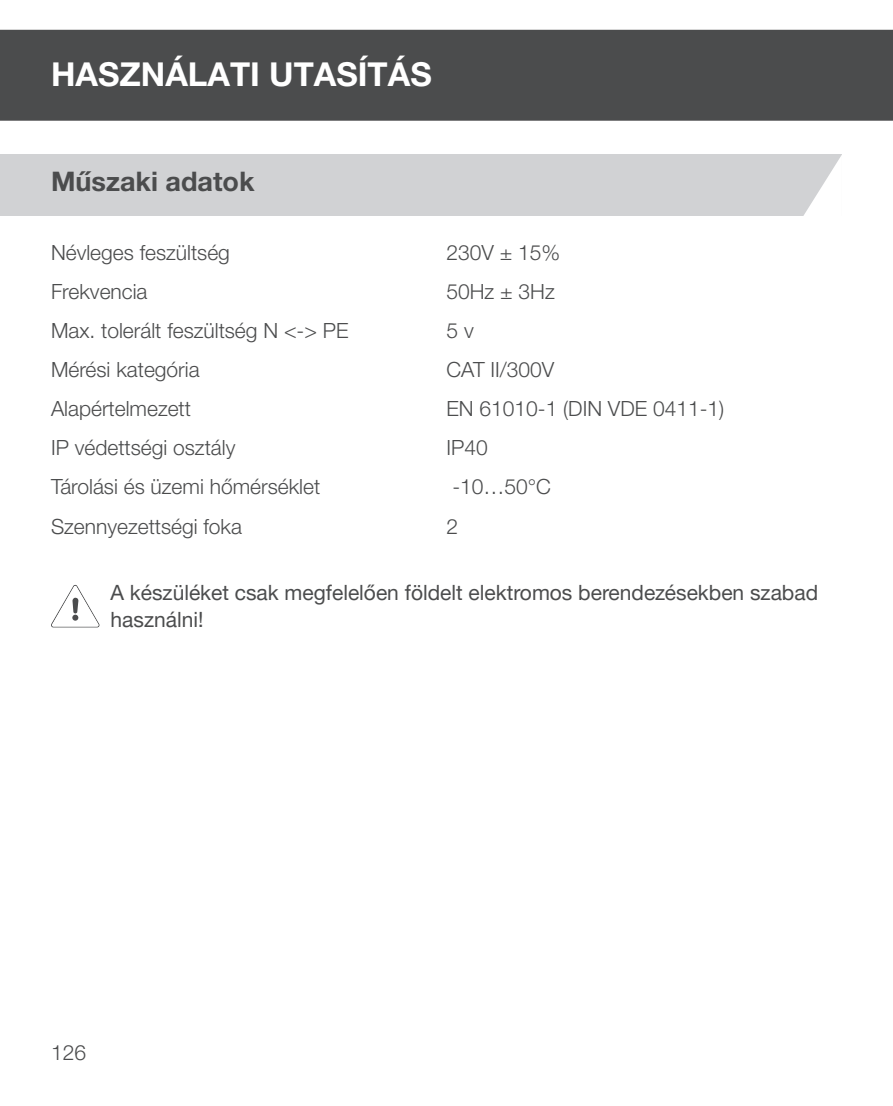
<style>
.page{position:relative;width:893px;height:1106px;background:#fff}
.page>*{position:absolute;margin:0;border:0;box-sizing:border-box;transform-origin:0 0}
.t1{font:700 33px "Helvetica Neue LT Pro";color:#fff}
.t2{font:700 27px "Helvetica Neue LT Pro";color:#4b4c4d}
.t3{font:300 21px "Helvetica Neue LT Pro";color:#4b4c4d}
.t4{font:21px/27px "Helvetica Neue LTW1 G";color:#4b4c4d}
</style>
<div class="page">
<div style="left:0;top:30px;width:893px;height:91px;background:#4b4c4d"></div>
<div style="left:0;top:154px;width:842px;height:62px;background:#d1d2d4"></div>
<svg style="left:803px;top:155px;width:39px;height:61px"></svg>
<svg style="left:51px;top:585px;width:48px;height:42px"></svg>
<h1 class="t1" style="left:51px;top:53px;width:382px">HASZNÁLATI UTASÍTÁS</h1>
<p class="t2" style="left:51px;top:164px;width:205px">Műszaki adatok</p>
<p class="t3" style="left:51px;top:240px;width:180px">Névleges feszültség</p>
<p class="t3" style="left:446px;top:240px;width:115px">230V ± 15%</p>
<p class="t3" style="left:51px;top:279px;width:98px">Frekvencia</p>
<p class="t3" style="left:446px;top:279px;width:110px">50Hz ± 3Hz</p>
<p class="t3" style="left:51px;top:318px;width:299px">Max. tolerált feszültség N &lt;-&gt; PE</p>
<p class="t3" style="left:446px;top:318px;width:29px">5 v</p>
<p class="t3" style="left:51px;top:357px;width:150px">Mérési kategória</p>
<p class="t3" style="left:446px;top:357px;width:109px">CAT II/300V</p>
<p class="t3" style="left:51px;top:396px;width:142px">Alapértelmezett</p>
<p class="t3" style="left:446px;top:396px;width:279px">EN 61010-1 (DIN VDE 0411-1)</p>
<p class="t3" style="left:51px;top:435px;width:186px">IP védettségi osztály</p>
<p class="t3" style="left:446px;top:435px;width:43px">IP40</p>
<p class="t3" style="left:51px;top:474px;width:271px">Tárolási és üzemi hőmérséklet</p>
<p class="t3" style="left:452px;top:474px;width:100px">-10…50°C</p>
<p class="t3" style="left:51px;top:513px;width:192px">Szennyezettségi foka</p>
<p class="t3" style="left:446px;top:513px;width:13px">2</p>
<p class="t4" style="left:111px;top:578px;width:709px">A készüléket csak megfelelően földelt elektromos berendezésekben szabad használni!</p>
<p class="t3" style="left:51px;top:1039px;width:37px">126</p>
</div>
